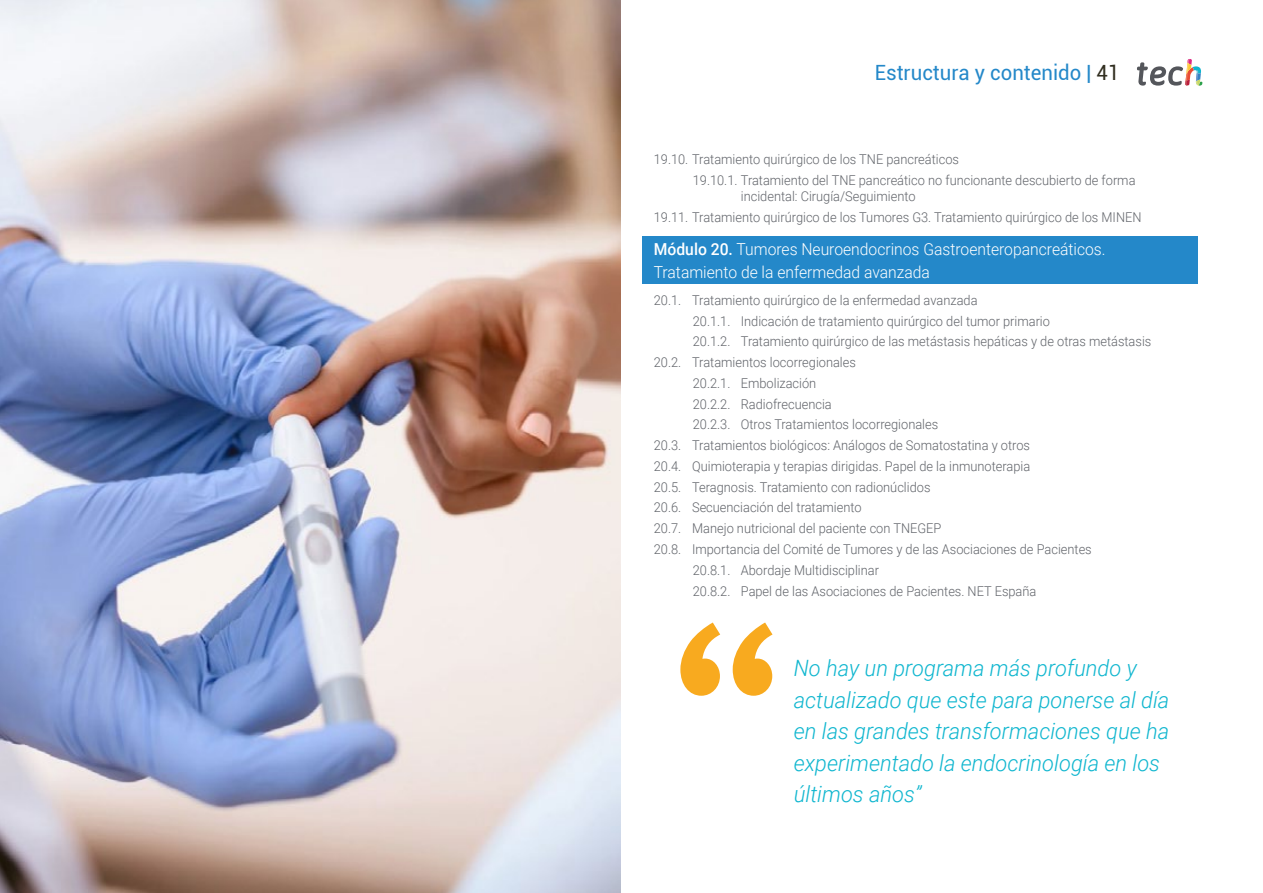
<style>
.page{position:relative;width:1263px;height:893px;background:#fff}
.page>*{position:absolute;margin:0;border:0;box-sizing:border-box;transform-origin:0 0}
.t1{font:italic 300 22.5px/31.5px "Roboto";color:#0fb6cf}
.t2{font:21px "Roboto";color:#2488c9}
.t3{font:300 16.5px/22.5px "Roboto";color:#fff;scale:.95 1}
.t4{font:300 13.5px/20.7px "Roboto";color:#61646a;scale:.95 1}
.s1{color:#312e20}
.s2{font-weight:500}
</style>
<div class="page">
<img style="left:0;top:0;width:621px;height:893px">
<svg style="left:1137px;top:59px;width:65px;height:27px"></svg>
<div style="left:643px;top:237px;width:555px;height:47px;background:#2488c9"></div>
<svg style="left:680px;top:622px;width:92px;height:74px"></svg>
<h2 class="t2" style="left:875px;top:57px;width:246px">Estructura y contenido | <span class="s1">41</span></h2>
<p class="t4" style="left:693px;top:149px;width:467px;text-indent:-39px">19.10. Tratamiento quirúrgico de los TNE pancreáticos<br>19.10.1. Tratamiento del TNE pancreático no funcionante descubierto de forma</p>
<p class="t4" style="left:654px;top:186px;width:515px;text-indent:87px">incidental: Cirugía/Seguimiento<br>19.11. Tratamiento quirúrgico de los Tumores G3. Tratamiento quirúrgico de los MINEN</p>
<p class="t3" style="left:654px;top:238px;width:477px"><span class="s2">Módulo 20.</span> Tumores Neuroendocrinos Gastroenteropancreáticos.<br>Tratamiento de la enfermedad avanzada</p>
<p class="t4" style="left:654px;top:289px;width:342px">20.1. Tratamiento quirúrgico de la enfermedad avanzada</p>
<p class="t4" style="left:693px;top:310px;width:377px">20.1.1. Indicación de tratamiento quirúrgico del tumor primario</p>
<p class="t4" style="left:693px;top:331px;width:484px">20.1.2. Tratamiento quirúrgico de las metástasis hepáticas y de otras metástasis</p>
<p class="t4" style="left:654px;top:352px;width:214px">20.2. Tratamientos locorregionales</p>
<p class="t4" style="left:693px;top:372px;width:132px">20.2.1. Embolización</p>
<p class="t4" style="left:693px;top:393px;width:148px">20.2.2. Radiofrecuencia</p>
<p class="t4" style="left:693px;top:414px;width:260px">20.2.3. Otros Tratamientos locorregionales</p>
<p class="t4" style="left:654px;top:435px;width:397px">20.3. Tratamientos biológicos: Análogos de Somatostatina y otros</p>
<p class="t4" style="left:654px;top:455px;width:398px">20.4. Quimioterapia y terapias dirigidas. Papel de la inmunoterapia</p>
<p class="t4" style="left:654px;top:476px;width:293px">20.5. Teragnosis. Tratamiento con radionúclidos</p>
<p class="t4" style="left:654px;top:497px;width:220px">20.6. Secuenciación del tratamiento</p>
<p class="t4" style="left:654px;top:518px;width:304px">20.7. Manejo nutricional del paciente con TNEGEP</p>
<p class="t4" style="left:654px;top:538px;width:462px">20.8. Importancia del Comité de Tumores y de las Asociaciones de Pacientes</p>
<p class="t4" style="left:693px;top:559px;width:198px">20.8.1. Abordaje Multidisciplinar</p>
<p class="t4" style="left:693px;top:580px;width:363px">20.8.2. Papel de las Asociaciones de Pacientes. NET España</p>
<h1 class="t1" style="left:794px;top:651px;width:377px">No hay un programa más profundo y actualizado que este para ponerse al día en las grandes transformaciones que ha experimentado la endocrinología en los últimos años”</h1>
</div>
